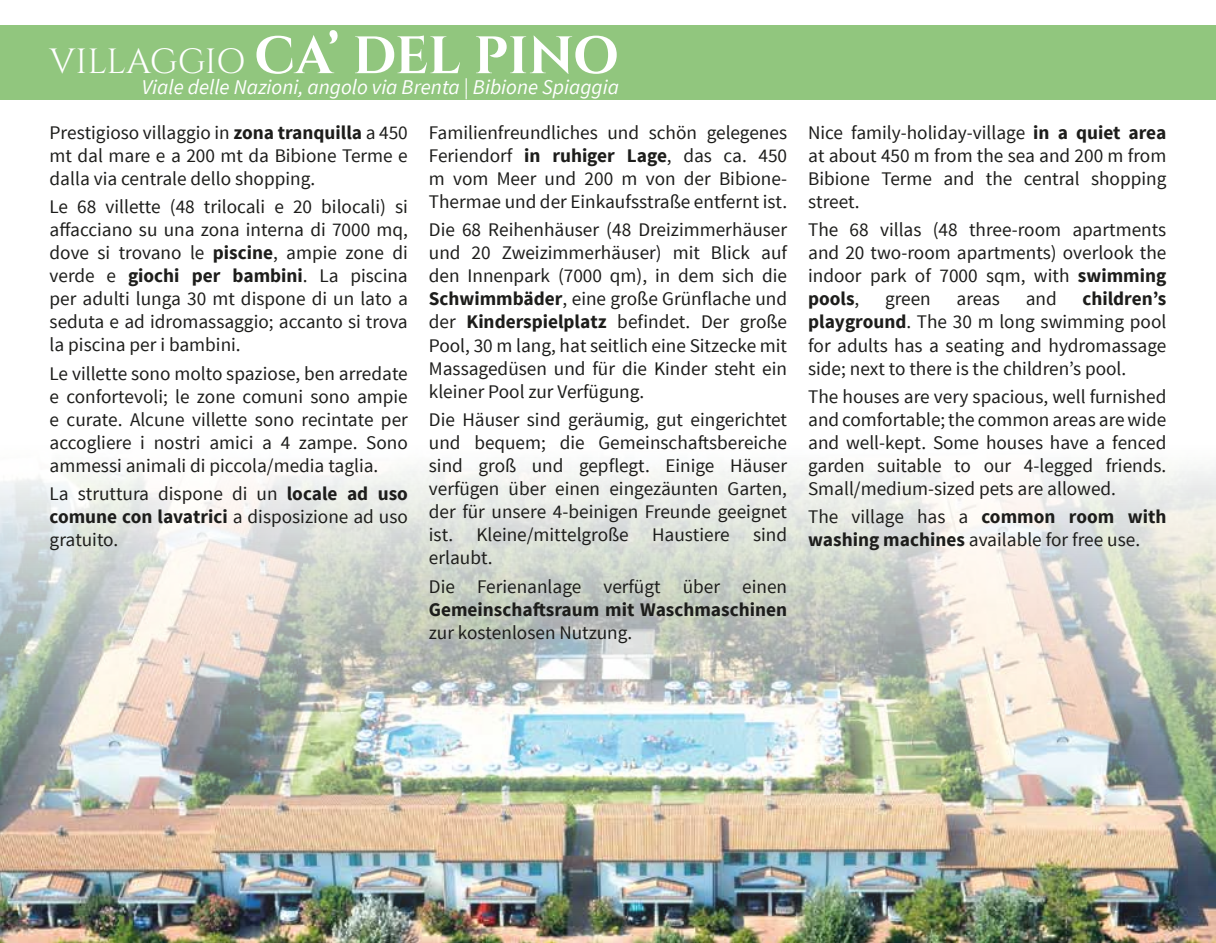
<style>
.page{position:relative;width:1216px;height:943px;background:#fff}
.page>*{position:absolute;margin:0;border:0;box-sizing:border-box;transform-origin:0 0}
.t1{font:700 52.5px "Cinzel";letter-spacing:-.005em;color:#fff}
.t2{font:35px "Cinzel";letter-spacing:-.005em;color:#fff}
.t3{font:italic 21px "Source Sans Pro";color:#fff}
.t4{font:19.25px/23.1px "Source Sans Pro";color:#1d1d1b;text-align:justify}
.t5{font:700 19.25px "Source Sans Pro";color:#1d1d1b}
.s1{font-weight:700}
</style>
<div class="page">
<div style="left:0;top:25px;width:1215px;height:74px;background:#91c67e"></div>
<img style="left:0;top:467px;width:1215px;height:476px">
<h1 class="t1" style="left:254px;top:24px;width:366px">CA’ DEL PINO</h1>
<h2 class="t2" style="left:50px;top:41px;width:197px">VILLAGGIO</h2>
<p class="t3" style="left:142px;top:74px;width:478px">Viale delle Nazioni, angolo via Brenta | Bibione Spiaggia</p>
<p class="t4" style="left:50px;top:121px;width:360px">Prestigioso villaggio in <span class="s1">zona tranquilla</span> a 450 mt dal mare e a 200 mt da Bibione Terme e dalla via centrale dello shopping.</p>
<p class="t4" style="left:50px;top:195px;width:360px">Le 68 villette (48 trilocali e 20 bilocali) si affacciano su una zona interna di 7000 mq, dove si trovano le <span class="s1">piscine</span>, ampie zone di verde e <span class="s1">giochi per bambini</span>. La piscina per adulti lunga 30 mt dispone di un lato a seduta e ad idromassaggio; accanto si trova la piscina per i bambini.</p>
<p class="t4" style="left:50px;top:362px;width:360px">Le villette sono molto spaziose, ben arredate e confortevoli; le zone comuni sono ampie e curate. Alcune villette sono recintate per accogliere i nostri amici a 4 zampe. Sono ammessi animali di piccola/media taglia.</p>
<p class="t4" style="left:50px;top:482px;width:360px">La struttura dispone di un <span class="s1">locale ad uso comune con lavatrici</span> a disposizione ad uso gratuito.</p>
<p class="t4" style="left:429px;top:121px;width:360px">Familienfreundliches und schön gelegenes Feriendorf <span class="s1">in ruhiger Lage</span>, das ca. 450 m vom Meer und 200 m von der Bibione-Thermae und der Einkaufsstraße entfernt ist.</p>
<p class="t4" style="left:429px;top:218px;width:360px">Die 68 Reihenhäuser (48 Dreizimmerhäuser und 20 Zweizimmerhäuser) mit Blick auf den Innenpark (7000 qm), in dem sich die <span class="s1">Schwimmbäder</span>, eine große Grünflache und der <span class="s1">Kinderspielplatz</span> befindet. Der große Pool, 30 m lang, hat seitlich eine Sitzecke mit Massagedüsen und für die Kinder steht ein kleiner Pool zur Verfügung.</p>
<p class="t4" style="left:429px;top:408px;width:360px">Die Häuser sind geräumig, gut eingerichtet und bequem; die Gemeinschaftsbereiche sind groß und gepflegt. Einige Häuser verfügen über einen eingezäunten Garten, der für unsere 4-beinigen Freunde geeignet ist. Kleine/mittelgroße Haustiere sind erlaubt.</p>
<p class="t4" style="left:429px;top:575px;width:360px">Die Ferienanlage verfügt über einen</p>
<p class="t5" style="left:429px;top:597px;width:360px">Gemeinschaftsraum mit Waschmaschinen</p>
<p class="t4" style="left:429px;top:621px;width:205px">zur kostenlosen Nutzung.</p>
<p class="t4" style="left:808px;top:121px;width:360px">Nice family-holiday-village <span class="s1">in a quiet area </span>at about 450 m from the sea and 200 m from Bibione Terme and the central shopping street.</p>
<p class="t4" style="left:808px;top:218px;width:360px">The 68 villas (48 three-room apartments and 20 two-room apartments) overlook the indoor park of 7000 sqm, with <span class="s1">swimming pools</span>,</p>
<p class="t4" style="left:808px;top:288px;width:360px;text-indent:274px"><span class="s1">children’s playground</span>. The 30 m long swimming pool for adults has a seating and hydromassage side; next to there is the children’s pool.</p>
<p class="t4" style="left:808px;top:385px;width:360px">The houses are very spacious, well furnished and comfortable; the common areas are wide and well-kept. Some houses have a fenced garden suitable to our 4-legged friends.<br>Small/medium-sized pets are allowed.</p>
<p class="t4" style="left:808px;top:505px;width:360px">The village has a <span class="s1">common room with washing machines</span> available for free use.</p>
<p class="t4" style="left:885px;top:288px;width:47px">green</p>
<p class="t4" style="left:956px;top:288px;width:45px">areas</p>
<p class="t4" style="left:1025px;top:288px;width:33px">and</p>
</div>
